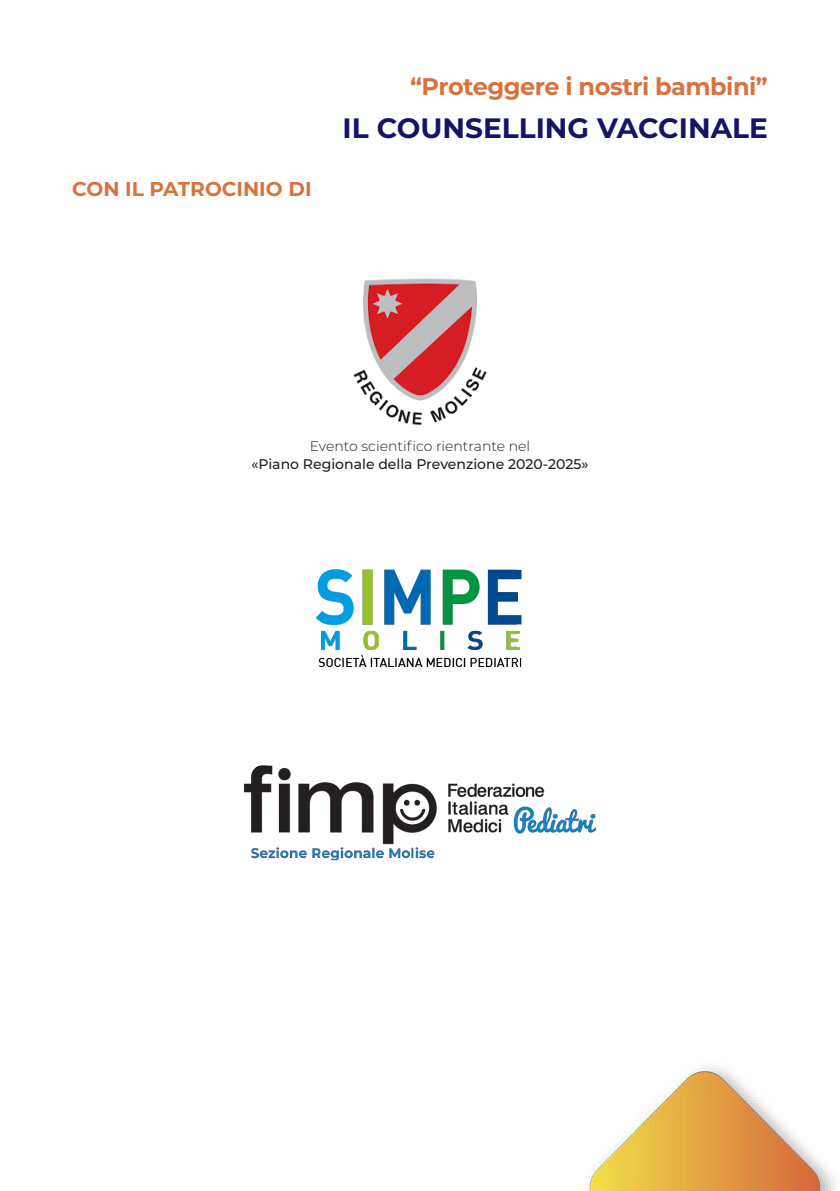
<style>
.page{position:relative;width:840px;height:1191px;background:#fff}
.page>*{position:absolute;margin:0;border:0;box-sizing:border-box;transform-origin:0 0}
.t1{font:700 28px "Montserrat";color:#161468}
.t2{font:700 24px "Montserrat";letter-spacing:-.02em;color:#d9723c}
.t3{font:700 20px "Montserrat";color:#d9723c}
.t4{font:500 14px "Montserrat";color:#231f20}
.t5{font:300 14px "Montserrat";color:#231f20}
</style>
<div class="page">
<img style="left:589px;top:1067px;width:245px;height:124px">
<img style="left:315px;top:569px;width:207px;height:98px">
<img style="left:353px;top:278px;width:134px;height:148px">
<img style="left:243px;top:765px;width:354px;height:96px">
<p class="t2" style="left:410px;top:70px;width:359px">“Proteggere i nostri bambini”</p>
<p class="t3" style="left:72px;top:175px;width:241px">CON IL PATROCINIO DI</p>
<p class="t1" style="left:342px;top:108px;width:426px">IL COUNSELLING VACCINALE</p>
<p class="t5" style="left:309px;top:437px;width:222px">Evento scientifico rientrante nel</p>
<p class="t4" style="left:251px;top:455px;width:338px">«Piano Regionale della Prevenzione 2020-2025»</p>
</div>
